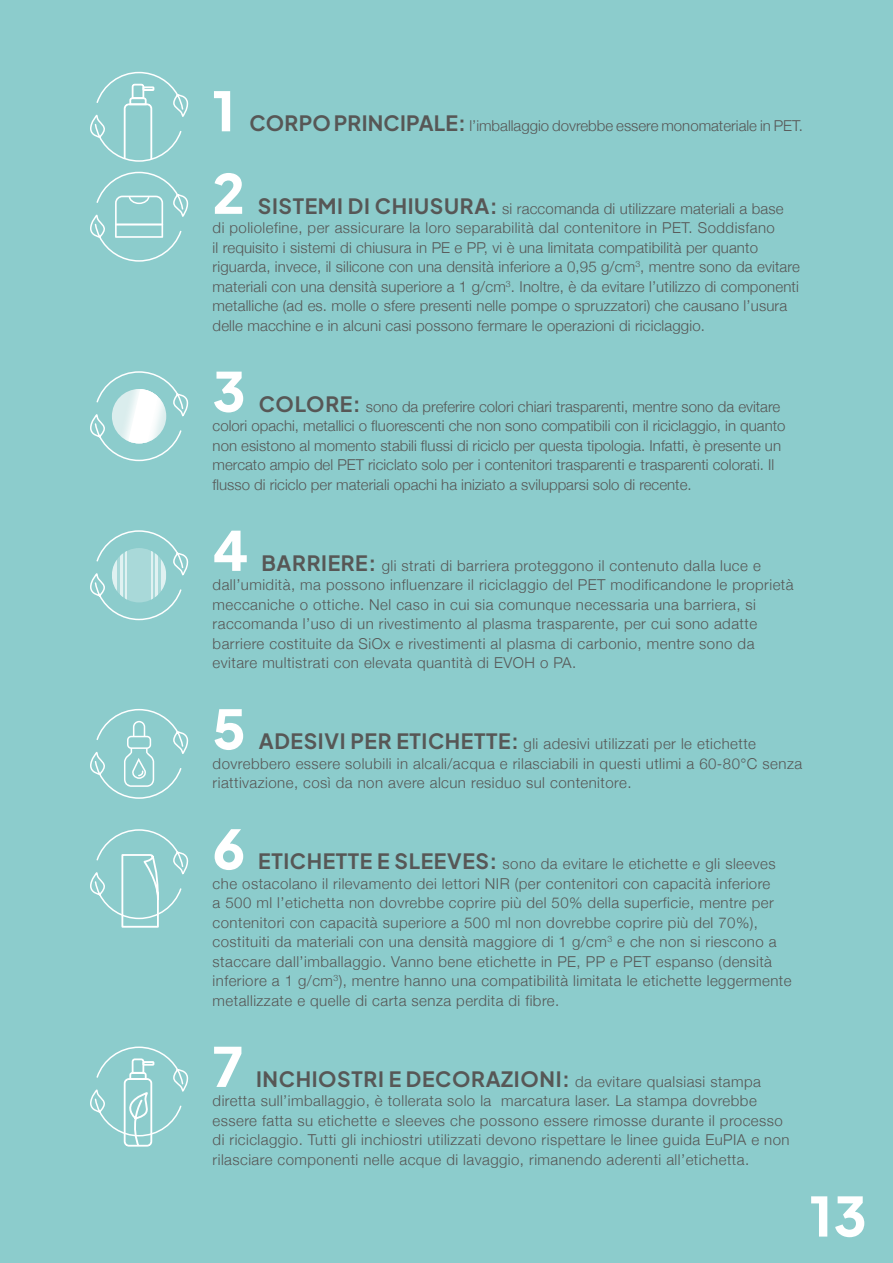
<style>
.page{position:relative;width:893px;height:1263px;background:#8ccccc}
.page>*{position:absolute;margin:0;border:0;box-sizing:border-box;transform-origin:0 0}
.t1{font:800 54px "Plus Jakarta Sans";color:#fff}
.t2{font:300 15px/19.5px "Helvetica Neue";letter-spacing:.03em;color:#575756}
.t3{font:300 15px/19.5px "Helvetica Neue";letter-spacing:.01em;color:#575756}
.t4{font:300 15px/19.5px "Helvetica Neue";color:#575756}
.s1{font-family:"Plus Jakarta Sans";font-weight:700;font-size:21px}
</style>
<div class="page">
<svg style="left:90px;top:371px;width:99px;height:91px"></svg>
<svg style="left:90px;top:530px;width:99px;height:91px"></svg>
<svg style="left:112px;top:548px;width:54px;height:54px;fill:#a9d9d9"></svg>
<svg style="left:112px;top:548px;width:5px;height:54px"></svg>
<hr style="left:120px;top:548px;width:3px;height:54px;background:#fff">
<hr style="left:126px;top:548px;width:1px;height:54px;background:#fff">
<svg style="left:162px;top:548px;width:4px;height:54px"></svg>
<hr style="left:155px;top:548px;width:3px;height:54px;background:#fff">
<hr style="left:151px;top:548px;width:1px;height:54px;background:#fff">
<svg style="left:90px;top:709px;width:99px;height:90px"></svg>
<svg style="left:90px;top:829px;width:99px;height:99px"></svg>
<svg style="left:90px;top:1046px;width:99px;height:101px"></svg>
<svg style="left:90px;top:71px;width:99px;height:91px"></svg>
<svg style="left:90px;top:171px;width:99px;height:91px"></svg>
<h1 class="t1" style="left:213px;top:61px;width:24px">1</h1>
<p class="t4" style="left:249px;top:115px;width:555px"><span class="s1">CORPO PRINCIPALE:</span> l’imballaggio dovrebbe essere monomateriale in PET.</p>
<h1 class="t1" style="left:213px;top:144px;width:34px">2</h1>
<p class="t3" style="left:213px;top:198px;width:589px;text-indent:45px"><span class="s1">SISTEMI DI CHIUSURA:</span> si raccomanda di utilizzare materiali a base<br>di poliolefine, per assicurare la loro separabilità dal contenitore in PET. Soddisfano<br>il requisito i sistemi di chiusura in PE e PP, vi è una limitata compatibilità per quanto riguarda, invece, il silicone con una densità inferiore a 0,95 g/cm<sup>3</sup>, mentre sono da evitare materiali con una densità superiore a 1 g/cm<sup>3</sup>. Inoltre, è da evitare l’utilizzo di componenti metalliche (ad es. molle o sfere presenti nelle pompe o spruzzatori) che causano l’usura delle macchine e in alcuni casi possono fermare le operazioni di riciclaggio.</p>
<h1 class="t1" style="left:213px;top:342px;width:35px">3</h1>
<p class="t4" style="left:213px;top:396px;width:574px;text-indent:46px"><span class="s1">COLORE:</span> sono da preferire colori chiari trasparenti, mentre sono da evitare colori opachi, metallici o fluorescenti che non sono compatibili con il riciclaggio, in quanto non esistono al momento stabili flussi di riciclo per questa tipologia. Infatti, è presente un mercato ampio del PET riciclato solo per i contenitori trasparenti e trasparenti colorati. Il flusso di riciclo per materiali opachi ha iniziato a svilupparsi solo di recente.</p>
<h1 class="t1" style="left:213px;top:501px;width:37px">4</h1>
<p class="t2" style="left:213px;top:555px;width:582px;text-indent:49px"><span class="s1">BARRIERE:</span> gli strati di barriera proteggono il contenuto dalla luce e dall’umidità, ma possono influenzare il riciclaggio del PET modificandone le proprietà meccaniche o ottiche. Nel caso in cui sia comunque necessaria una barriera, si raccomanda l’uso di un rivestimento al plasma trasparente, per cui sono adatte barriere costituite da SiOx e rivestimenti al plasma di carbonio, mentre sono da evitare multistrati con elevata quantità di EVOH o PA.</p>
<h1 class="t1" style="left:213px;top:679px;width:35px">5</h1>
<p class="t2" style="left:213px;top:733px;width:591px;text-indent:46px"><span class="s1">ADESIVI PER ETICHETTE:</span> gli adesivi utilizzati per le etichette dovrebbero essere solubili in alcali/acqua e rilasciabili in questi utlimi a 60-80°C senza riattivazione, così da non avere alcun residuo sul contenitore.</p>
<h1 class="t1" style="left:213px;top:799px;width:34px">6</h1>
<p class="t2" style="left:213px;top:853px;width:580px;text-indent:46px"><span class="s1">ETICHETTE E SLEEVES:</span> sono da evitare le etichette e gli sleeves che ostacolano il rilevamento dei lettori NIR (per contenitori con capacità inferiore<br>a 500 ml l’etichetta non dovrebbe coprire più del 50% della superficie, mentre per contenitori con capacità superiore a 500 ml non dovrebbe coprire più del 70%), costituiti da materiali con una densità maggiore di 1 g/cm<sup>3</sup> e che non si riescono a staccare dall’imballaggio. Vanno bene etichette in PE, PP e PET espanso (densità inferiore a 1 g/cm<sup>3</sup>), mentre hanno una compatibilità limitata le etichette leggermente metallizzate e quelle di carta senza perdita di fibre.</p>
<h1 class="t1" style="left:213px;top:1017px;width:32px">7</h1>
<p class="t2" style="left:213px;top:1071px;width:578px;text-indent:44px"><span class="s1">INCHIOSTRI E DECORAZIONI:</span> da evitare qualsiasi stampa diretta sull’imballaggio, è tollerata solo la marcatura laser. La stampa dovrebbe essere fatta su etichette e sleeves che possono essere rimosse durante il processo di riciclaggio. Tutti gli inchiostri utilizzati devono rispettare le linee guida EuPIA e non rilasciare componenti nelle acque di lavaggio, rimanendo aderenti all’etichetta.</p>
<h1 class="t1" style="left:810px;top:1167px;width:58px">13</h1>
</div>
